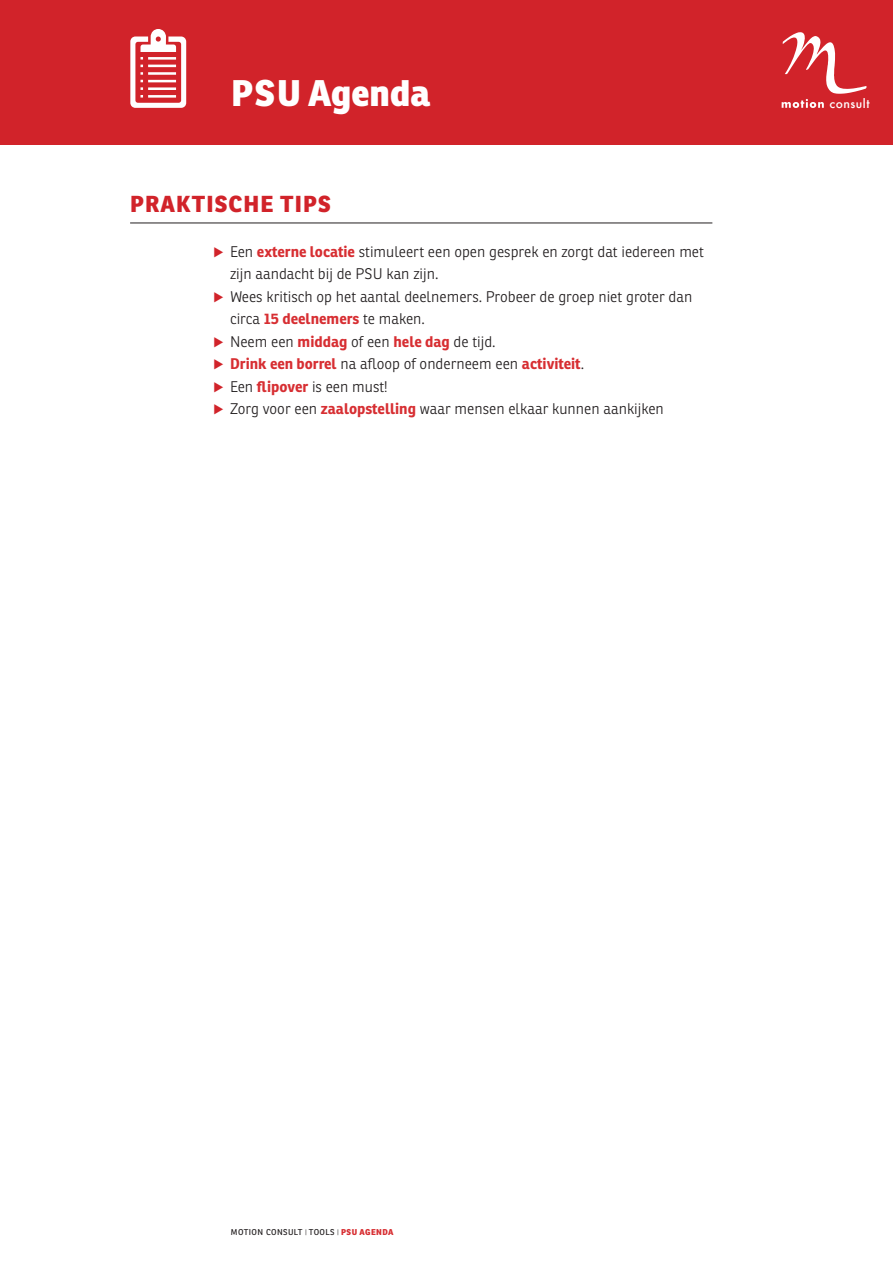
<style>
.page{position:relative;width:893px;height:1263px;background:#fff}
.page>*{position:absolute;margin:0;border:0;box-sizing:border-box;transform-origin:0 0}
.t1{font:800 36px "Ronnia Basic";color:#fff}
.Paragraph_Style_1{font:800 22.5px "Ronnia Basic";letter-spacing:.05em;color:#d1232a}
.t2{font:300 15px/22.5px "Ronnia Basic";color:#231f20}
.t3{font:700 15px "Ronnia Basic";color:#d72e32}
.t4{font:500 12px "Futura";letter-spacing:.04em;color:#fff}
.t5{font:8.25px "Ronnia Basic Rg";letter-spacing:.05em;color:#231f20}
.s1{font-family:"Proxima Nova";font-weight:700;font-size:16.5px;color:#d1232a}
.s2{font-weight:700;color:#d72e32}
.s3{font-family:"Proxima Nova";font-size:16.5px;color:#d1232a}
.s4{font-weight:300;color:#231f20}
.s5{font-family:"Proxima Nova"}
.s6{font-family:"Ronnia Basic";font-weight:800;color:#d72e32}
</style>
<div class="page">
<hr style="left:130px;top:223px;width:582px;height:1px;background:#231f20">
<div style="left:0;top:0;width:893px;height:144px;background:#d1232a"></div>
<svg style="left:782px;top:32px;width:85px;height:76px"></svg>
<p class="t1" style="left:231px;top:70px;width:201px">PSU Agenda</p>
<p class="Paragraph_Style_1" style="left:130px;top:189px;width:202px">PRAKTISCHE TIPS</p>
<p class="t2" style="left:230px;top:240px;width:475px;text-indent:-17px"><span class="s1">⊲</span> Een <span class="s2">externe locatie</span> stimuleert een open gesprek en zorgt dat iedereen met zijn aandacht bij de PSU kan zijn.</p>
<p class="t2" style="left:230px;top:285px;width:464px;text-indent:-17px"><span class="s1">⊲</span> Wees kritisch op het aantal deelnemers. Probeer de groep niet groter dan circa <span class="s2">15 deelnemers</span> te maken.</p>
<p class="t2" style="left:214px;top:330px;width:284px"><span class="s1">⊲</span> Neem een <span class="s2">middag</span> of een <span class="s2">hele dag</span> de tijd.</p>
<p class="t3" style="left:214px;top:354px;width:372px"><span class="s3">⊲</span> Drink een borrel <span class="s4">na afloop of onderneem een</span> activiteit<span class="s4">.</span></p>
<p class="t2" style="left:214px;top:375px;width:176px"><span class="s1">⊲</span> Een <span class="s2">flipover</span> is een must!</p>
<p class="t2" style="left:214px;top:397px;width:452px"><span class="s1">⊲</span> Zorg voor een <span class="s2">zaalopstelling</span> waar mensen elkaar kunnen aankijken</p>
<p class="t4" style="left:830px;top:95px;width:42px">consult</p>
<p class="t5" style="left:231px;top:1227px;width:164px">MOTION CONSULT <span class="s5">|</span> TOOLS <span class="s5">|</span> <span class="s6">PSU AGENDA</span></p>
</div>
